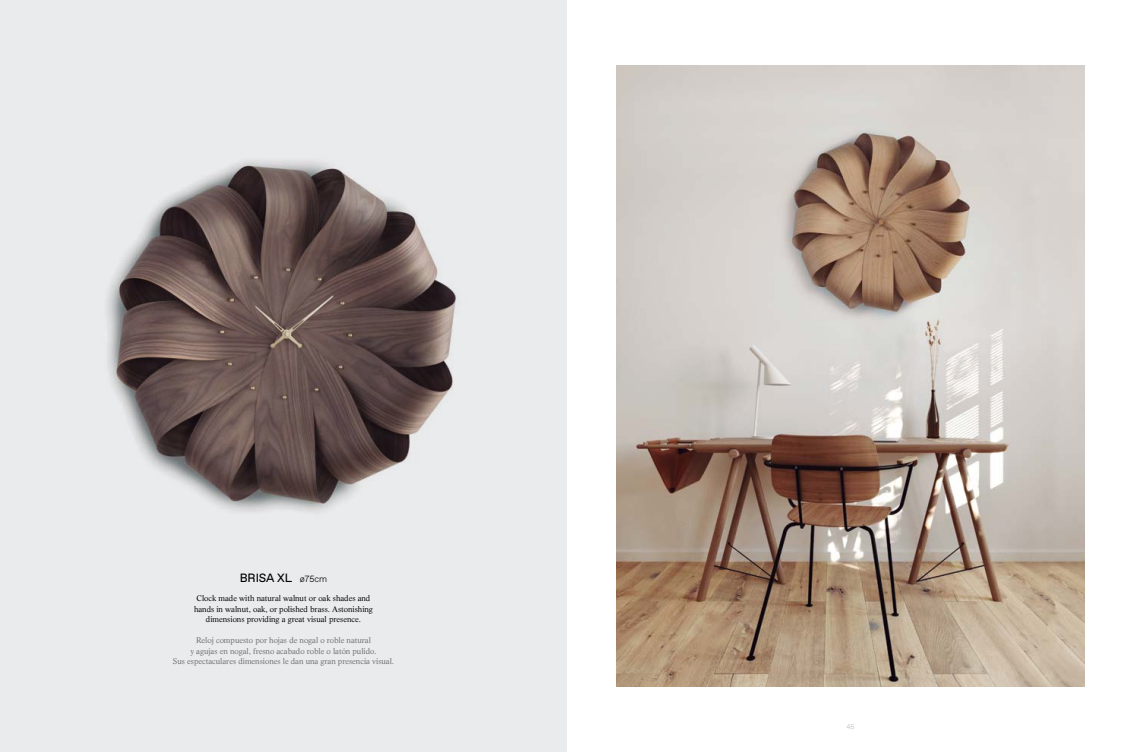
<style>
.page{position:relative;width:1134px;height:752px;background:#fff}
.page>*{position:absolute;margin:0;border:0;box-sizing:border-box;transform-origin:0 0}
.t1{font:12px "Favorit";letter-spacing:-.005em;color:#000}
.t2{font:8px/10.5px "Life LT Std";letter-spacing:-.005em;color:#6d6e71;text-align:center}
.t3{font:8px/10.5px "Life LT Std";letter-spacing:-.005em;color:#000;text-align:center}
.t4{font:300 7px "Favorit";color:#bcbec0}
.s1{font-weight:300;font-size:9px}
</style>
<div class="page">
<div style="left:0;top:0;width:567px;height:751px;background:#eaebec"></div>
<img style="left:107px;top:160px;width:349px;height:352px">
<img style="left:617px;top:66px;width:467px;height:619px">
<h1 class="t1" style="left:240px;top:569px;width:89px">BRISA XL <span class="s1">ø75cm</span></h1>
<p class="t3" style="left:194px;top:593px;width:180px">Clock made with natural walnut or oak shades and hands in walnut, oak, or polished brass. Astonishing dimensions providing a great visual presence.</p>
<p class="t2" style="left:173px;top:635px;width:223px">Reloj compuesto por hojas de nogal o roble natural<br>y agujas en nogal, fresno acabado roble o latón pulido.<br>Sus espectaculares dimensiones le dan una gran presencia visual.</p>
<p class="t4" style="left:846px;top:721px;width:10px">45</p>
</div>
